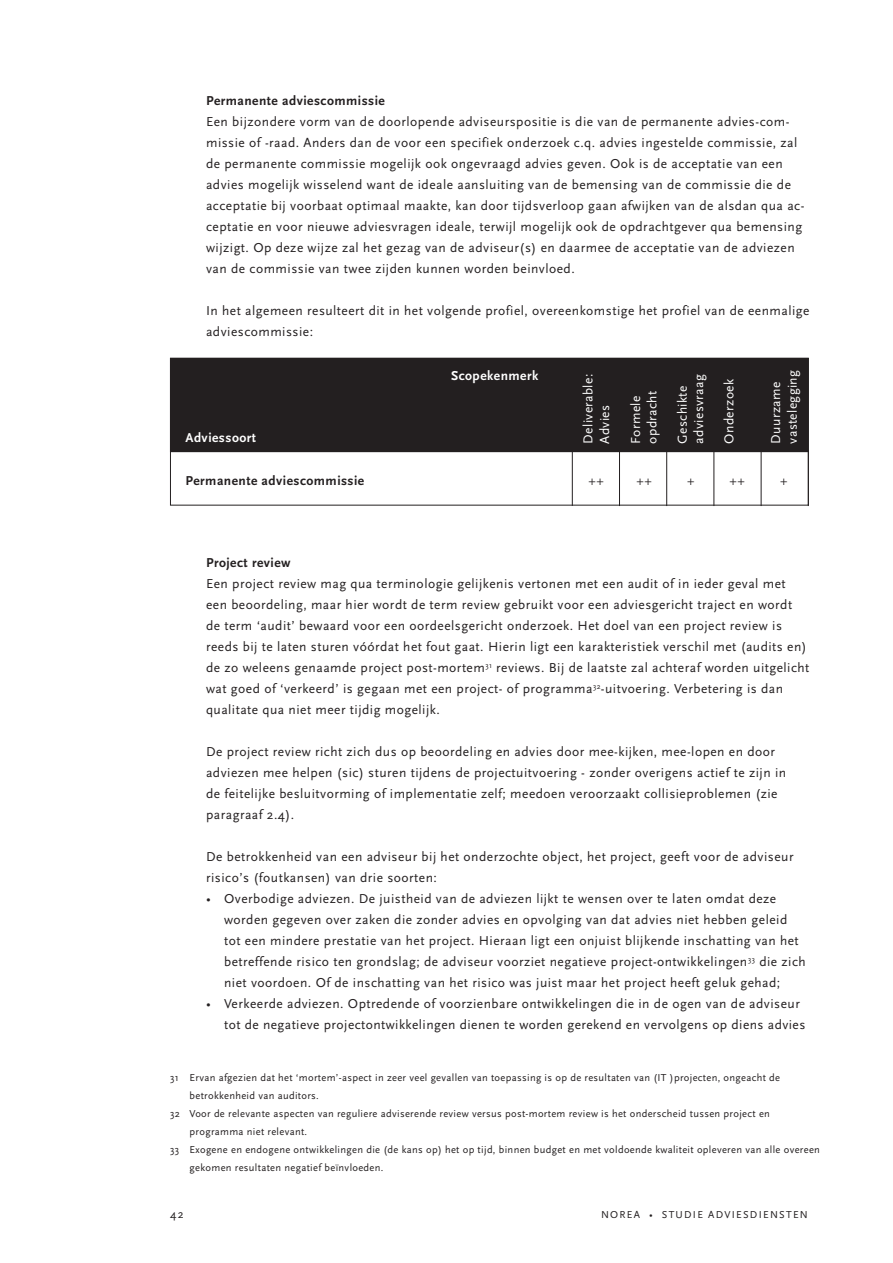
<style>
.page{position:relative;width:893px;height:1263px;background:#fff}
.page>*{position:absolute;margin:0;border:0;box-sizing:border-box;transform-origin:0 0}
.t1{font:13.5px/21px "Scala Sans";letter-spacing:.035em;color:#231f20}
.t2{font:13.5px/16.5px "Scala Sans";letter-spacing:.025em;color:#fff}
.t3{font:700 13.5px "Scala Sans";letter-spacing:.035em;color:#231f20}
.t4{font:700 13.5px "Scala Sans";letter-spacing:.035em;color:#fff}
.t5{font:12px "Scala Sans";color:#231f20}
.t6{font:10.5px "Scala Sans";letter-spacing:.03em;color:#231f20}
.t7{font:10.5px "Scala Sans";letter-spacing:.12em;color:#231f20}
</style>
<div class="page">
<div style="left:170px;top:358px;width:638px;height:94px;background:#231f20"></div>
<hr style="left:572px;top:450px;width:1px;height:56px;background:#231f20">
<hr style="left:619px;top:450px;width:1px;height:56px;background:#231f20">
<hr style="left:666px;top:450px;width:1px;height:56px;background:#231f20">
<hr style="left:713px;top:450px;width:1px;height:56px;background:#231f20">
<hr style="left:761px;top:450px;width:1px;height:56px;background:#231f20">
<hr style="left:808px;top:450px;width:1px;height:56px;background:#231f20">
<p class="t3" style="left:206px;top:93px;width:180px">Permanente adviescommissie</p>
<p class="t1" style="left:206px;top:111px;width:600px">Een bijzondere vorm van de doorlopende adviseurspositie is die van de permanente advies-com&shy;missie of -raad. Anders dan de voor een specifiek onderzoek c.q. advies ingestelde commissie, zal de permanente commissie mogelijk ook ongevraagd advies geven. Ook is de acceptatie van een advies mogelijk wisselend want de ideale aansluiting van de bemensing van de commissie die de acceptatie bij voorbaat optimaal maakte, kan door tijdsverloop gaan afwijken van de alsdan qua ac&shy;ceptatie en voor nieuwe adviesvragen ideale, terwijl mogelijk ook de opdrachtgever qua bemensing wijzigt. Op deze wijze zal het gezag van de adviseur(s) en daarmee de acceptatie van de adviezen van de commissie van twee zijden kunnen worden beinvloed.</p>
<p class="t1" style="left:206px;top:300px;width:605px">In het algemeen resulteert dit in het volgende profiel, overeenkomstige het profiel van de eenmalige adviescommissie:</p>
<p class="t4" style="left:185px;top:430px;width:72px">Adviessoort</p>
<p class="t4" style="left:451px;top:368px;width:89px">Scopekenmerk</p>
<p class="t2" style="left:580px;top:443px;width:71px;rotate:-90deg">Deliverable:<br>Advies</p>
<p class="t2" style="left:628px;top:443px;width:54px;rotate:-90deg">Formele opdracht</p>
<p class="t2" style="left:674px;top:443px;width:71px;rotate:-90deg">Geschikte adviesvraag</p>
<p class="t2" style="left:721px;top:443px;width:66px;rotate:-90deg">Onderzoek</p>
<p class="t2" style="left:768px;top:443px;width:75px;rotate:-90deg">Duurzame vastelegging</p>
<p class="t3" style="left:185px;top:473px;width:180px">Permanente adviescommissie</p>
<p class="t1" style="left:589px;top:470px;width:17px">++</p>
<p class="t1" style="left:637px;top:470px;width:17px">++</p>
<p class="t1" style="left:687px;top:470px;width:9px">+</p>
<p class="t1" style="left:730px;top:470px;width:17px">++</p>
<p class="t1" style="left:780px;top:470px;width:9px">+</p>
<p class="t3" style="left:206px;top:555px;width:86px">Project review</p>
<p class="t1" style="left:206px;top:573px;width:605px">Een project review mag qua terminologie gelijkenis vertonen met een audit of in ieder geval met een beoordeling, maar hier wordt de term review gebruikt voor een adviesgericht traject en wordt de term ‘audit’ bewaard voor een oordeelsgericht onderzoek. Het doel van een project review is reeds bij te laten sturen vóórdat het fout gaat. Hierin ligt een karakteristiek verschil met (audits en) de zo weleens genaamde project post-mortem<sup>31</sup> reviews. Bij de laatste zal achteraf worden uitgelicht wat goed of ‘verkeerd’ is gegaan met een project- of programma<sup>32</sup>-uitvoering. Verbetering is dan qualitate qua niet meer tijdig mogelijk.</p>
<p class="t1" style="left:206px;top:741px;width:582px">De project review richt zich dus op beoordeling en advies door mee-kijken, mee-lopen en door adviezen mee helpen (sic) sturen tijdens de projectuitvoering - zonder overigens actief te zijn in de feitelijke besluitvorming of implementatie zelf; meedoen veroorzaakt collisieproblemen (zie paragraaf 2.4).</p>
<p class="t1" style="left:206px;top:846px;width:589px">De betrokkenheid van een adviseur bij het onderzochte object, het project, geeft voor de adviseur risico’s (foutkansen) van drie soorten:</p>
<p class="t1" style="left:224px;top:888px;width:583px;text-indent:-18px">• Overbodige adviezen. De juistheid van de adviezen lijkt te wensen over te laten omdat deze worden gegeven over zaken die zonder advies en opvolging van dat advies niet hebben geleid tot een mindere prestatie van het project. Hieraan ligt een onjuist blijkende inschatting van het betreffende risico ten grondslag; de adviseur voorziet negatieve project-ontwikkelingen<sup>33</sup> die zich niet voordoen. Of de inschatting van het risico was juist maar het project heeft geluk gehad;</p>
<p class="t1" style="left:224px;top:993px;width:583px;text-indent:-18px">• Verkeerde adviezen. Optredende of voorzienbare ontwikkelingen die in de ogen van de adviseur tot de negatieve projectontwikkelingen dienen te worden gerekend en vervolgens op diens advies</p>
<p class="t6" style="left:170px;top:1071px;width:611px">31 Ervan afgezien dat het ‘mortem’-aspect in zeer veel gevallen van toepassing is op de resultaten van (IT )projecten, ongeacht de</p>
<p class="t6" style="left:190px;top:1089px;width:131px">betrokkenheid van auditors.</p>
<p class="t6" style="left:170px;top:1107px;width:601px">32 Voor de relevante aspecten van reguliere adviserende review versus post-mortem review is het onderscheid tussen project en</p>
<p class="t6" style="left:190px;top:1125px;width:119px">programma niet relevant.</p>
<p class="t6" style="left:170px;top:1143px;width:651px">33 Exogene en endogene ontwikkelingen die (de kans op) het op tijd, binnen budget en met voldoende kwaliteit opleveren van alle overeen</p>
<p class="t6" style="left:190px;top:1161px;width:195px">gekomen resultaten negatief beïnvloeden.</p>
<p class="t5" style="left:170px;top:1208px;width:15px">42</p>
<p class="t7" style="left:601px;top:1209px;width:208px">NOREA • STUDIE ADVIESDIENSTEN</p>
</div>
